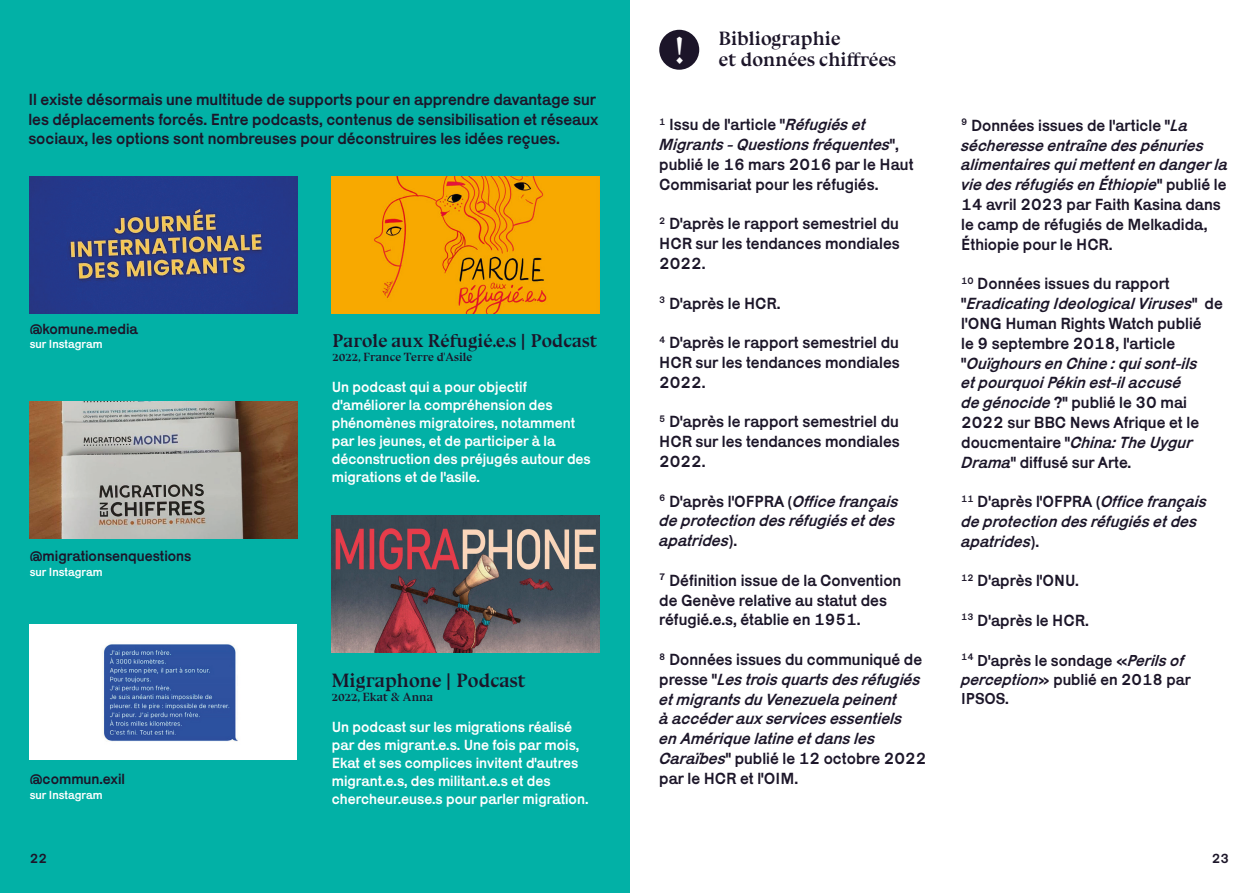
<style>
.page{position:relative;width:1259px;height:893px;background:#fff}
.page>*{position:absolute;margin:0;border:0;box-sizing:border-box;transform-origin:0 0}
.t1{font:700 37.5px "Bluu Next";color:#fff}
.t2{font:700 19.5px "Bluu Next";color:#1c1529}
.t3{font:700 18.75px "Bluu Next";color:#1c1529}
.t4{font:16.5px/19.8px "Karrik";color:#1c1629}
.t5{font:italic 16.5px/19.8px "Karrik";color:#1c1629}
.t6{font:16.2px/19.5px "Karrik";color:#1c1629}
.t7{font:15px/18px "Karrik";color:#fff}
.t8{font:15px "Karrik";color:#1c1529}
.t9{font:13.5px "Karrik";color:#1c1629}
.t10{font:700 12px "Bluu Next";color:#1c1529}
.t11{font:12px "Karrik";color:#fff}
.s1{font-style:italic}
.s2{font-style:normal}
</style>
<div class="page">
<div style="left:0;top:0;width:629px;height:893px;background:#02b1a6"></div>
<img style="left:332px;top:516px;width:268px;height:137px">
<img style="left:332px;top:176px;width:268px;height:137px">
<img style="left:30px;top:176px;width:268px;height:137px">
<img style="left:30px;top:402px;width:268px;height:136px">
<div style="left:30px;top:624px;width:267px;height:136px;background:#fff"></div>
<img style="left:103px;top:644px;width:135px;height:98px">
<div style="left:659px;top:30px;width:40px;height:40px;background:#1c1529;border-radius:50%"></div>
<p class="t4" style="left:28px;top:88px;width:571px">Il existe désormais une multitude de supports pour en apprendre davantage sur les déplacements forcés. Entre podcasts, contenus de sensibilisation et réseaux sociaux, les options sont nombreuses pour déconstruires les idées reçues.</p>
<p class="t8" style="left:30px;top:316px;width:110px">@komune.media</p>
<p class="t11" style="left:30px;top:334px;width:74px">sur Instagram</p>
<p class="t8" style="left:30px;top:544px;width:163px">@migrationsenquestions</p>
<p class="t11" style="left:30px;top:562px;width:74px">sur Instagram</p>
<p class="t8" style="left:30px;top:767px;width:97px">@commun.exil</p>
<p class="t11" style="left:30px;top:785px;width:74px">sur Instagram</p>
<p class="t3" style="left:332px;top:330px;width:267px">Parole aux Réfugié.e.s | Podcast</p>
<p class="t10" style="left:332px;top:350px;width:142px">2022, France Terre d'Asile</p>
<p class="t7" style="left:332px;top:376px;width:260px">Un podcast qui a pour objectif d'améliorer la compréhension des phénomènes migratoires, notamment par les jeunes, et de participer à la déconstruction des préjugés autour des migrations et de l'asile.</p>
<p class="t2" style="left:332px;top:669px;width:196px">Migraphone | Podcast</p>
<p class="t10" style="left:332px;top:690px;width:103px">2022, Ekat &amp; Anna</p>
<p class="t7" style="left:332px;top:716px;width:258px">Un podcast sur les migrations réalisé par des migrant.e.s. Une fois par mois, Ekat et ses complices invitent d'autres migrant.e.s, des militant.e.s et des chercheur.euse.s pour parler migration.</p>
<p class="t1" style="left:676px;top:29px;width:10px">!</p>
<p class="t2" style="left:719px;top:27px;width:123px">Bibliographie</p>
<p class="t2" style="left:719px;top:48px;width:179px">et données chiffrées</p>
<p class="t4" style="left:659px;top:113px;width:256px"><sup>1</sup> Issu de l'article "<span class="s1">Réfugiés et<br>Migrants - Questions fréquentes</span>", publié le 16 mars 2016 par le Haut<br>Commisariat pour les réfugiés.</p>
<p class="t4" style="left:659px;top:212px;width:242px;text-align:justify"><sup>2</sup> D'après le rapport semestriel du HCR sur les tendances mondiales 2022.</p>
<p class="t4" style="left:659px;top:291px;width:123px"><sup>3</sup> D'après le HCR.</p>
<p class="t4" style="left:659px;top:331px;width:242px;text-align:justify"><sup>4</sup> D'après le rapport semestriel du HCR sur les tendances mondiales 2022.</p>
<p class="t4" style="left:659px;top:410px;width:242px;text-align:justify"><sup>5</sup> D'après le rapport semestriel du HCR sur les tendances mondiales 2022.</p>
<p class="t5" style="left:659px;top:489px;width:241px"><sup>6</sup> <span class="s2">D'après l'OFPRA (</span>Office français de protection des réfugiés et des apatrides<span class="s2">).</span></p>
<p class="t4" style="left:659px;top:569px;width:244px"><sup>7</sup> Définition issue de la Convention de Genève relative au statut des réfugié.e.s, établie en 1951.</p>
<p class="t5" style="left:659px;top:648px;width:269px"><sup>8</sup> <span class="s2">Données issues du communiqué de presse "</span>Les trois quarts des réfugiés et migrants du Venezuela peinent<br>à accéder aux services essentiels<br>en Amérique latine et dans les<br>Caraïbes<span class="s2">" publié le 12 octobre 2022 par le HCR et l'OIM.</span></p>
<p class="t4" style="left:961px;top:114px;width:268px"><sup>9</sup> Données issues de l'article "<span class="s1">La sécheresse entraîne des pénuries alimentaires qui mettent en danger la vie des réfugiés en Éthiopie</span>" publié le 14 avril 2023 par Faith Kasina dans le camp de réfugiés de Melkadida, Éthiopie pour le HCR.</p>
<p class="t4" style="left:961px;top:272px;width:263px"><sup>10</sup> Données issues du rapport "<span class="s1">Eradicating Ideological Viruses</span>" de l'ONG Human Rights Watch publié<br>le 9 septembre 2018, l'article "<span class="s1">Ouïghours en Chine : qui sont-ils<br>et pourquoi Pékin est-il accusé<br>de génocide</span> ?" publié le 30 mai<br>2022 sur BBC News Afrique et le doucmentaire "<span class="s1">China: The Uygur<br>Drama</span>" diffusé sur Arte.</p>
<p class="t5" style="left:961px;top:490px;width:247px"><sup>11</sup> <span class="s2">D'après l'OFPRA (</span>Office français de protection des réfugiés et des apatrides<span class="s2">).</span></p>
<p class="t4" style="left:961px;top:569px;width:119px"><sup>12</sup> D'après l'ONU.</p>
<p class="t4" style="left:961px;top:609px;width:129px"><sup>13</sup> D'après le HCR.</p>
<p class="t6" style="left:961px;top:649px;width:231px"><sup>14</sup> D'après le sondage «<span class="s1">Perils of perception</span>» publié en 2018 par<br>IPSOS.</p>
<p class="t9" style="left:30px;top:847px;width:19px">22</p>
<p class="t9" style="left:1211px;top:847px;width:19px">23</p>
</div>
